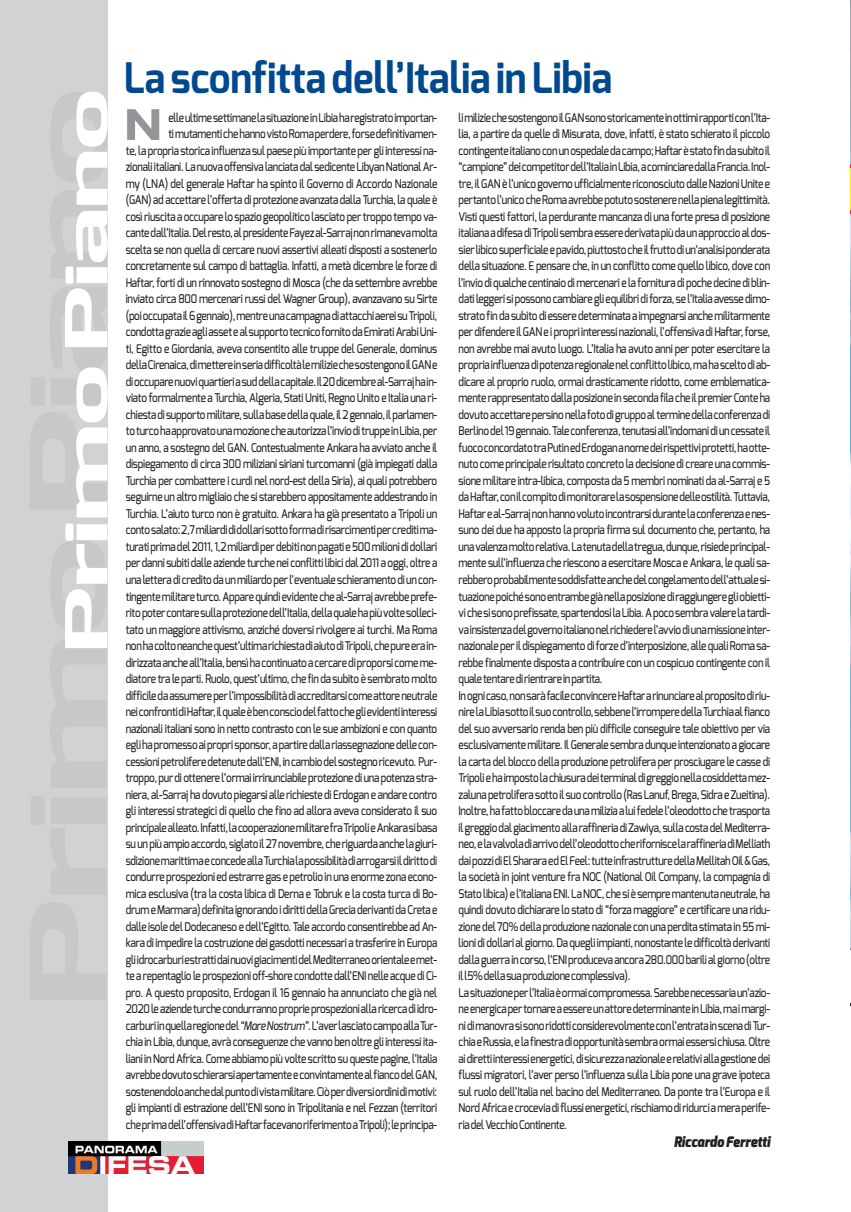
<style>
.page{position:relative;width:851px;height:1212px;background:#fff}
.page>*{position:absolute;margin:0;border:0;box-sizing:border-box;transform-origin:0 0}
.t1{font:700 42px "Exo";letter-spacing:-.005em;color:#01498e;scale:.93 1}
.t2{font:700 42px "Exo";color:#939598;scale:1.34 1}
.t3{font:italic 900 14.55px "Exo";color:#231f20;scale:.9 1}
.t4{font:500 12px/16.5px "Exo";letter-spacing:-.02em;color:#231f20;text-align:right;scale:.84 1}
.s1{font-style:italic}
</style>
<div class="page">
<div style="left:0;top:0;width:107px;height:1212px;background:#d1d2d4"></div>
<img style="left:68px;top:1141px;width:135px;height:32px">
<svg style="left:107px;top:648px;width:1px;height:352px"></svg>
<svg style="left:65px;top:92px;width:43px;height:556px"></svg>
<img style="left:850px;top:1px;width:1px;height:1006px">
<h1 class="t1" style="left:124px;top:61px;width:526px">La sconfitta dell’Italia in Libia</h1>
<h1 class="t2" style="left:124px;top:107px;width:30px">N</h1>
<p class="t4" style="left:126px;top:111px;width:372px">elleultimesettimanelasituazioneinLibiaharegistratoimportan&shy;timutamentichehannovistoRomaperdere,forsedefinitivamen-<br>te, la propria storica influenza sul paese più importante per gli interessi na&shy;zionali italiani.LanuovaoffensivalanciatadalsedicenteLibyanNationalAr&shy;my (LNA) del generale Haftar ha spinto il Governo di Accordo Nazionale (GAN) ad accettare l’offerta di protezione avanzata dalla Turchia, la quale è così riuscita a occupare lo spazio geopolitico lasciato per troppo tempo va&shy;cantedall’Italia.Delresto,alpresidenteFayezal-Sarrajnonrimanevamolta scelta se non quella di cercare nuovi assertivi alleati disposti a sostenerlo concretamente sul campo di battaglia. Infatti, a metà dicembre le forze di Haftar, forti di un rinnovato sostegno di Mosca (che da settembre avrebbe inviato circa 800 mercenari russi del Wagner Group), avanzavano su Sirte (poioccupatail6gennaio),mentreunacampagnadiattacchiaereisuTripoli, condottagrazieagliassetealsupportotecnicofornitodaEmiratiArabiUni&shy;ti, Egitto e Giordania, aveva consentito alle truppe del Generale, dominus dellaCirenaica,dimettereinseriadifficoltàlemiliziechesostengonoilGANe dioccuparenuoviquartieriasuddellacapitale.Il20dicembreal-Sarrajhain&shy;viato formalmente a Turchia, Algeria, Stati Uniti, Regno Unito e Italia una ri&shy;chiestadisupportomilitare,sullabasedellaquale,il2gennaio,ilparlamen&shy;toturcohaapprovatounamozionecheautorizzal’invioditruppeinLibia,per un anno, a sostegno del GAN. Contestualmente Ankara ha avviato anche il dispiegamento di circa 300 miliziani siriani turcomanni (già impiegati dalla Turchia per combattere i curdi nel nord-est della Siria), ai quali potrebbero seguirne un altro migliaio che si starebbero appositamente addestrando in Turchia. L’aiuto turco non è gratuito. Ankara ha già presentato a Tripoli un contosalato:2,7miliardididollarisottoformadirisarcimentipercreditima&shy;turatiprimadel2011,1,2miliardiperdebitinonpagatie500milionididollari per danni subiti dalle aziende turche nei conflitti libici dal 2011 a oggi, oltre a unaletteradicreditodaunmiliardoper l’eventualeschieramentodiuncon&shy;tingentemilitareturco.Apparequindievidentecheal-Sarrajavrebbeprefe&shy;ritopotercontaresullaprotezionedell’Italia,dellaqualehapiùvoltesolleci&shy;tato un maggiore attivismo, anziché doversi rivolgere ai turchi. Ma Roma nonhacoltoneanchequest’ultimarichiestadiaiutodiTripoli,chepureerain&shy;dirizzataancheall’Italia,bensìhacontinuatoacercarediproporsicomeme&shy;diatore tra le parti. Ruolo, quest’ultimo, che fin da subito è sembrato molto difficiledaassumereper l’impossibilitàdiaccreditarsicomeattoreneutrale neiconfrontidiHaftar,ilqualeèbenconsciodelfattocheglievidentiinteressi nazionali italiani sono in netto contrasto con le sue ambizioni e con quanto eglihapromessoaiproprisponsor,apartiredallariassegnazionedellecon&shy;cessionipetroliferedetenutedall’ENI,incambiodelsostegnoricevuto. Pur&shy;troppo,purdiottenerel’ormai irrinunciabileprotezionediunapotenza stra&shy;niera, al-Sarraj ha dovuto piegarsi alle richieste di Erdogan e andare contro gli interessi strategici di quello che fino ad allora aveva considerato il suo principalealleato.Infatti,lacooperazionemilitarefraTripolieAnkarasibasa suunpiùampioaccordo,siglatoil27novembre,cheriguardaanchelagiuri&shy;sdizionemarittimaeconcedeallaTurchialapossibilitàdiarrogarsiildirittodi condurre prospezioni ed estrarre gas e petrolio in una enorme zona econo&shy;mica esclusiva (tra la costa libica di Derna e Tobruk e la costa turca di Bo&shy;drumeMarmara)definitaignorandoidirittidellaGreciaderivantidaCretae dalle isole del Dodecaneso e dell’Egitto. Tale accordo consentirebbe ad An&shy;kara di impedire la costruzione dei gasdotti necessari a trasferire in Europa gliidrocarburiestrattidainuovigiacimentidelMediterraneoorientaleemet&shy;te a repentaglio le prospezioni off-shore condotte dall’ENI nelle acque di Ci&shy;pro. A questo proposito, Erdogan il 16 gennaio ha annunciato che già nel 2020leaziendeturchecondurrannoproprieprospezioniallaricercadi idro&shy;carburiinquellaregionedel<span class="s1">“MareNostrum”</span>.L’averlasciatocampoallaTur&shy;chia in Libia, dunque, avrà conseguenze che vanno ben oltre gli interessi ita&shy;liani in Nord Africa. Come abbiamo più volte scritto su queste pagine, l’Italia avrebbedovutoschierarsiapertamenteeconvintamenteal fiancodelGAN, sostenendoloanchedalpuntodivistamilitare.Ciòperdiversiordinidimotivi: gli impianti di estrazione dell’ENI sono in Tripolitania e nel Fezzan (territori cheprimadell’offensivadiHaftarfacevanoriferimentoaTripoli);leprincipa-</p>
<p class="t4" style="left:458px;top:111px;width:372px;text-align:left">limiliziechesostengonoilGANsonostoricamenteinottimirapporticonl’Ita&shy;lia, a partire da quelle di Misurata, dove, infatti, è stato schierato il piccolo contingenteitalianoconunospedaledacampo;Haftarèstatofindasubitoil “campione”deicompetitordell’ItaliainLibia,acominciaredallaFrancia.Inol&shy;tre, il GAN è l’unico governo ufficialmente riconosciuto dalle Nazioni Unite e pertantol’unicocheRomaavrebbepotutosostenerenellapienalegittimità.<br>Visti questi fattori, la perdurante mancanza di una forte presa di posizione italianaadifesadiTripolisembraesserederivatapiùdaunapproccioaldos&shy;sier libicosuperficialeepavido,piuttostocheil fruttodiun’analisiponderata della situazione. E pensare che, in un conflitto come quello libico, dove con l’invio di qualche centinaio di mercenari e la fornitura di poche decine di blin&shy;dati leggeri si possono cambiare gli equilibri di forza, se l’Italia avesse dimo&shy;strato fin da subito di essere determinata a impegnarsi anche militarmente per difendere il GAN e i propri interessi nazionali, l’offensiva di Haftar, forse, non avrebbe mai avuto luogo. L’Italia ha avuto anni per poter esercitare la propriainfluenzadipotenzaregionalenelconflittolibico,mahasceltodiab&shy;dicare al proprio ruolo, ormai drasticamente ridotto, come emblematica&shy;mente rappresentato dalla posizione in seconda fila che il premier Conte ha dovutoaccettarepersinonellafotodigruppoalterminedellaconferenzadi Berlinodel19gennaio.Taleconferenza,tenutasiall’indomanidiuncessateil fuococoncordatotraPutinedErdogananomedeirispettiviprotetti,haotte&shy;nuto come principale risultato concreto la decisione di creare una commis&shy;sione militare intra-libica, composta da 5 membri nominati da al-Sarraj e 5 daHaftar,conilcompitodimonitorarelasospensionedelleostilità.Tuttavia, Haftareal-Sarrajnonhannovolutoincontrarsidurantelaconferenzaenes&shy;suno dei due ha apposto la propria firma sul documento che, pertanto, ha unavalenzamoltorelativa.Latenutadellatregua,dunque,risiedeprincipal&shy;mente sull’influenza che riescono a esercitare Mosca e Ankara, le quali sa&shy;rebberoprobabilmentesoddisfatteanchedelcongelamentodell’attualesi&shy;tuazionepoichésonoentrambegiànellaposizionedi raggiungeregliobietti&shy;vichesisonoprefissate,spartendosilaLibia.Apocosembravalerelatardi&shy;vainsistenzadelgovernoitalianonelrichiederel’avviodiunamissioneinter&shy;nazionale per il dispiegamento di forze d’interposizione, alle quali Roma sa&shy;rebbe finalmente disposta a contribuire con un cospicuo contingente con il qualetentaredirientrareinpartita.<br>Inognicaso,nonsaràfacileconvincereHaftararinunciarealpropositodiriu&shy;nirelaLibiasottoilsuocontrollo,sebbenel’irromperedellaTurchiaalfianco del suo avversario renda ben più difficile conseguire tale obiettivo per via esclusivamente militare. Il Generale sembra dunque intenzionato a giocare la carta del blocco della produzione petrolifera per prosciugare le casse di Tripoliehaimpostolachiusuradeiterminaldigreggionellacosiddettamez&shy;zaluna petrolifera sotto il suo controllo (Ras Lanuf, Brega, Sidra e Zueitina).<br>Inoltre,hafattobloccaredaunamiliziaalui fedelel’oleodottochetrasporta ilgreggiodalgiacimentoallaraffineriadiZawiya, sullacostadelMediterra&shy;neo,elavalvoladiarrivodell’oleodottocheriforniscelaraffineriadiMelliath daipozzidiElShararaedElFeel:tutteinfrastrutturedellaMellitahOil&amp;Gas, la società in joint venture fra NOC (National Oil Company, la compagnia di Stato libica) e l’italiana ENI. La NOC, che si è sempre mantenuta neutrale, ha quindi dovuto dichiarare lo stato di “forza maggiore” e certificare una ridu&shy;zione del 70% della produzione nazionale con una perdita stimata in 55 mi&shy;lioni di dollari al giorno. Da quegli impianti, nonostante le difficoltà derivanti dallaguerraincorso,l’ENIproducevaancora280.000barilialgiorno(oltre ill5%dellasuaproduzionecomplessiva).<br>Lasituazioneperl’Italiaèormaicompromessa.Sarebbenecessariaun’azio&shy;neenergicapertornareaessereunattoredeterminanteinLibia,maimargi&shy;nidimanovrasisonoridotticonsiderevolmenteconl’entratainscenadiTur&shy;chiaeRussia,elafinestradiopportunitàsembraormaiessersichiusa.Oltre aidiretti interessienergetici,disicurezzanazionaleerelativiallagestionedei flussi migratori, l’aver perso l’influenza sulla Libia pone una grave ipoteca sul ruolo dell’Italia nel bacino del Mediterraneo. Da ponte tra l’Europa e il NordAfricaecroceviadi flussienergetici, rischiamodi ridurciameraperife&shy;riadelVecchioContinente.</p>
<p class="t3" style="left:673px;top:1134px;width:109px">Riccardo Ferretti</p>
</div>
